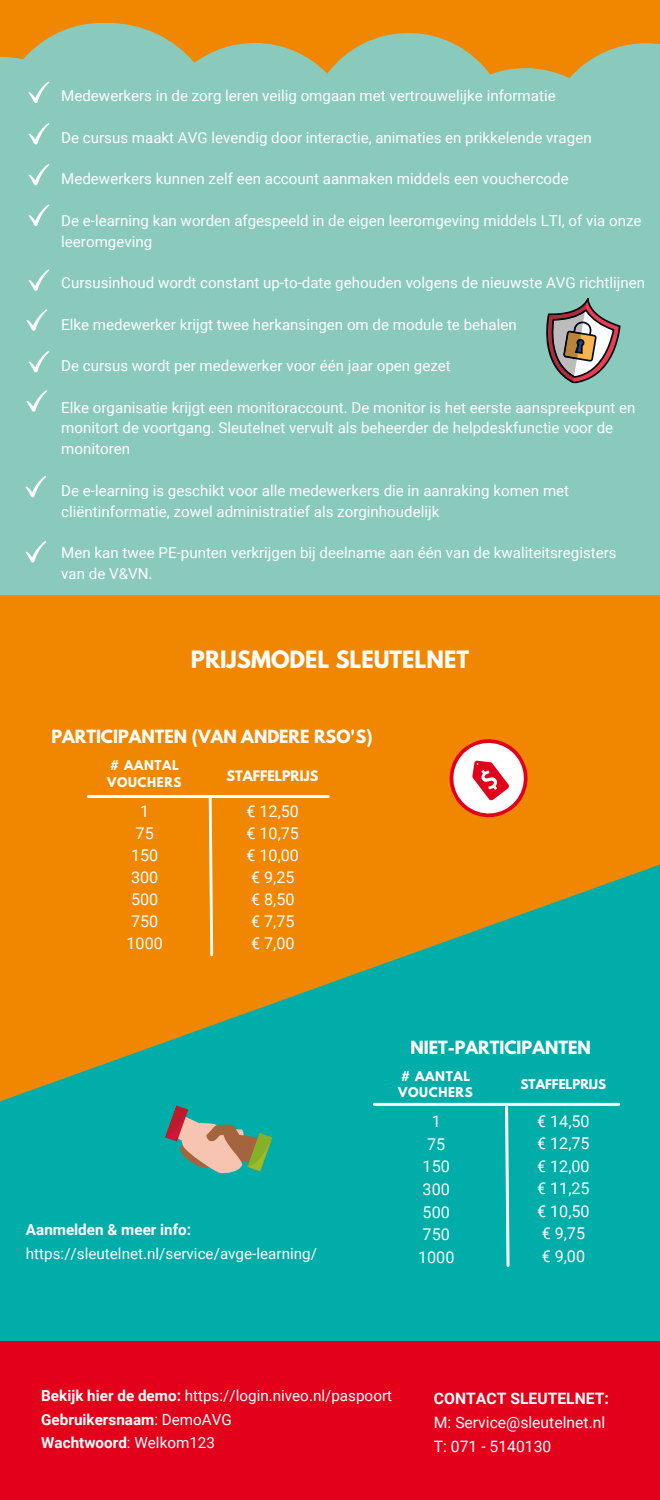
<style>
.page{position:relative;width:660px;height:1500px;background:#f18700}
.page>*{position:absolute;margin:0;border:0;box-sizing:border-box;transform-origin:0 0}
.t1{font:700 21.2px "League Spartan";color:#fefefe}
.t2{font:16.2px "Roboto";color:#fefefe}
.t3{font:700 16.2px "League Spartan";color:#fefefe}
.t4{font:16.1px "Roboto";color:#fefefe}
.t5{font:15.7px "Roboto";color:#fff}
.t6{font:700 15.7px "Roboto";color:#fff}
.t7{font:15.2px/23.2px "Roboto";color:#fff}
.t8{font:700 15.2px "Roboto";color:#fff}
.t9{font:15.1px/20.8px "Roboto";color:#fefefe}
.t10{font:700 12.8px "League Spartan";color:#fefefe}
.t11{font:700 12px/16.6px "League Spartan";letter-spacing:.05em;color:#fefefe}
.t12{font:700 12px "League Spartan";color:#fefefe}
.t13{font:700 11.9px/16.3px "League Spartan";letter-spacing:.05em;color:#fefefe}
.s1{font-weight:700}
.s2{font-weight:400}
</style>
<div class="page">
<svg style="left:0;top:864px;width:660px;height:477px;fill:#00ada9"></svg>
<div style="left:0;top:1341px;width:660px;height:159px;background:#e2001a"></div>
<svg style="left:449px;top:739px;width:79px;height:79px"></svg>
<hr style="left:88px;top:795px;width:240px;height:3px;background:#fefefe">
<svg style="left:207px;top:795px;width:8px;height:163px"></svg>
<hr style="left:374px;top:1103px;width:245px;height:3px;background:#fefefe">
<svg style="left:504px;top:1105px;width:7px;height:164px"></svg>
<svg style="left:165px;top:1105px;width:108px;height:78px;background:#5ea18f"></svg>
<div style="left:0;top:23px;width:660px;height:572px;background:#89cabd"></div>
<svg style="left:531px;top:205px;width:102px;height:185px;background:#8eb8ad"></svg>
<svg style="left:28px;top:81px;width:21px;height:22px"></svg>
<svg style="left:28px;top:123px;width:21px;height:21px"></svg>
<svg style="left:28px;top:164px;width:21px;height:21px"></svg>
<svg style="left:28px;top:204px;width:21px;height:22px"></svg>
<svg style="left:28px;top:269px;width:21px;height:22px"></svg>
<svg style="left:26px;top:309px;width:21px;height:22px"></svg>
<svg style="left:28px;top:351px;width:21px;height:21px"></svg>
<svg style="left:26px;top:390px;width:21px;height:22px"></svg>
<svg style="left:25px;top:476px;width:21px;height:21px"></svg>
<svg style="left:25px;top:541px;width:21px;height:21px"></svg>
<p class="t9" style="left:61px;top:86px;width:496px">Medewerkers in de zorg leren veilig omgaan met vertrouwelijke informatie</p>
<p class="t9" style="left:61px;top:127px;width:532px">De cursus maakt AVG levendig door interactie, animaties en prikkelende vragen</p>
<p class="t9" style="left:61px;top:169px;width:509px">Medewerkers kunnen zelf een account aanmaken middels een vouchercode</p>
<p class="t9" style="left:61px;top:210px;width:582px">De e-learning kan worden afgespeeld in de eigen leeromgeving middels LTI, of via onze leeromgeving</p>
<p class="t9" style="left:61px;top:273px;width:585px">Cursusinhoud wordt constant up-to-date gehouden volgens de nieuwste AVG richtlijnen</p>
<p class="t9" style="left:61px;top:314px;width:457px">Elke medewerker krijgt twee herkansingen om de module te behalen</p>
<p class="t9" style="left:61px;top:356px;width:391px">De cursus wordt per medewerker voor één jaar open gezet</p>
<p class="t9" style="left:61px;top:397px;width:576px">Elke organisatie krijgt een monitoraccount. De monitor is het eerste aanspreekpunt en monitort de voortgang. Sleutelnet vervult als beheerder de helpdeskfunctie voor de monitoren</p>
<p class="t9" style="left:61px;top:480px;width:509px">De e-learning is geschikt voor alle medewerkers die in aanraking komen met cliëntinformatie, zowel administratief als zorginhoudelijk</p>
<p class="t9" style="left:61px;top:542px;width:557px">Men kan twee PE-punten verkrijgen bij deelname aan één van de kwaliteitsregisters</p>
<p class="t9" style="left:61px;top:563px;width:93px">van de V&amp;VN.</p>
<p class="t1" style="left:191px;top:649px;width:280px">PRIJSMODEL SLEUTELNET</p>
<p class="t3" style="left:51px;top:728px;width:323px">PARTICIPANTEN (VAN ANDERE RSO'S)</p>
<p class="t13" style="left:107px;top:759px;width:76px"># AANTAL<br>VOUCHERS</p>
<p class="t4" style="left:140px;top:803px;width:11px">1</p>
<p class="t4" style="left:136px;top:825px;width:20px">75</p>
<p class="t4" style="left:131px;top:847px;width:29px">150</p>
<p class="t4" style="left:131px;top:869px;width:29px">300</p>
<p class="t4" style="left:131px;top:891px;width:29px">500</p>
<p class="t4" style="left:131px;top:912px;width:29px">750</p>
<p class="t4" style="left:127px;top:934px;width:38px">1000</p>
<p class="t10" style="left:226px;top:770px;width:93px">STAFFELPRIJS</p>
<p class="t4" style="left:247px;top:803px;width:54px">€ 12,50</p>
<p class="t4" style="left:247px;top:825px;width:54px">€ 10,75</p>
<p class="t4" style="left:247px;top:847px;width:54px">€ 10,00</p>
<p class="t4" style="left:251px;top:869px;width:45px">€ 9,25</p>
<p class="t4" style="left:251px;top:891px;width:45px">€ 8,50</p>
<p class="t4" style="left:251px;top:912px;width:45px">€ 7,75</p>
<p class="t4" style="left:251px;top:934px;width:45px">€ 7,00</p>
<p class="t7" style="left:26px;top:1219px;width:293px"><span class="s1">Aanmelden &amp; meer info: </span>https://sleutelnet.nl/service/avge-learning/</p>
<p class="t3" style="left:410px;top:1039px;width:182px">NIET-PARTICIPANTEN</p>
<p class="t12" style="left:521px;top:1078px;width:87px">STAFFELPRIJS</p>
<p class="t2" style="left:432px;top:1112px;width:11px">1</p>
<p class="t2" style="left:427px;top:1135px;width:20px">75</p>
<p class="t2" style="left:423px;top:1157px;width:29px">150</p>
<p class="t2" style="left:423px;top:1180px;width:29px">300</p>
<p class="t2" style="left:423px;top:1203px;width:29px">500</p>
<p class="t2" style="left:423px;top:1225px;width:29px">750</p>
<p class="t2" style="left:418px;top:1248px;width:38px">1000</p>
<p class="t11" style="left:398px;top:1069px;width:76px"># AANTAL<br>VOUCHERS</p>
<p class="t2" style="left:537px;top:1112px;width:54px">€ 14,50</p>
<p class="t2" style="left:537px;top:1134px;width:54px">€ 12,75</p>
<p class="t2" style="left:537px;top:1157px;width:54px">€ 12,00</p>
<p class="t2" style="left:537px;top:1179px;width:54px">€ 11,25</p>
<p class="t2" style="left:537px;top:1202px;width:54px">€ 10,50</p>
<p class="t2" style="left:542px;top:1224px;width:45px">€ 9,75</p>
<p class="t2" style="left:542px;top:1247px;width:45px">€ 9,00</p>
<p class="t7" style="left:41px;top:1385px;width:352px"><span class="s1">Bekijk hier de demo:</span> https://login.niveo.nl/paspoort</p>
<p class="t8" style="left:41px;top:1411px;width:192px">Gebruikersnaam<span class="s2">: DemoAVG</span></p>
<p class="t8" style="left:41px;top:1434px;width:175px">Wachtwoord<span class="s2">: Welkom123</span></p>
<p class="t6" style="left:434px;top:1389px;width:176px">CONTACT SLEUTELNET:</p>
<p class="t5" style="left:434px;top:1413px;width:173px">M: Service@sleutelnet.nl</p>
<p class="t5" style="left:434px;top:1437px;width:119px">T: 071 - 5140130</p>
</div>
